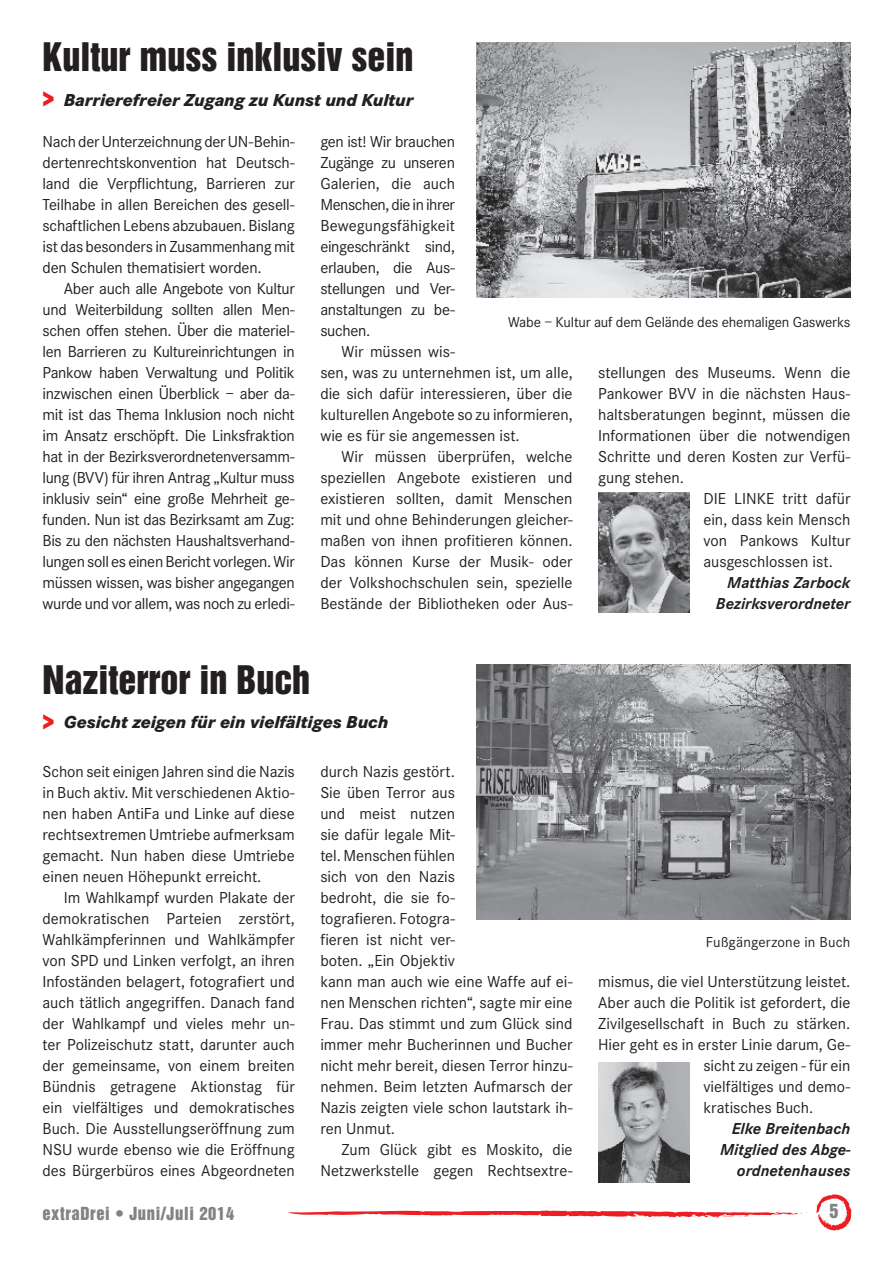
<style>
.page{position:relative;width:893px;height:1263px;background:#fff}
.page>*{position:absolute;margin:0;border:0;box-sizing:border-box;transform-origin:0 0}
.t1{font:36px "Helvetica Inserat LT Std";color:#231f20}
.t2{font:italic 800 18px "Corporate S";letter-spacing:-.005em;color:#231f20}
.t3{font:18px "Helvetica Inserat LT Std";color:#808285}
.t4{font:16.5px/21px "Corporate S";color:#231f20;text-align:justify}
.t5{font:italic 700 16.5px/21px "Corporate S";color:#231f20;text-align:right}
.t6{font:16.5px "Helvetica Inserat LT Std";letter-spacing:.04em;color:#808285}
.t7{font:15px "Corporate S";letter-spacing:-.01em;color:#231f20}
.t8{font:15px "Corporate S";letter-spacing:.015em;color:#231f20}
.s1{font-style:normal;font-size:24px;color:#ee1d23}
</style>
<div class="page">
<svg style="left:816px;top:1194px;width:35px;height:36px"></svg>
<svg style="left:288px;top:1210px;width:520px;height:8px"></svg>
<img style="left:476px;top:43px;width:374px;height:255px">
<img style="left:476px;top:664px;width:374px;height:255px">
<img style="left:598px;top:493px;width:92px;height:119px">
<img style="left:598px;top:1062px;width:92px;height:120px">
<h1 class="t1" style="left:43px;top:36px;width:372px">Kultur muss inklusiv sein</h1>
<p class="t2" style="left:43px;top:89px;width:373px"><span class="s1">&gt;</span> Barrierefreier Zugang zu Kunst und Kultur</p>
<p class="t4" style="left:43px;top:131px;width:254px">Nach der Unterzeichnung der UN-Behin&shy;dertenrechtskonvention hat Deutsch&shy;land die Verpflichtung, Barrieren zur Teilhabe in allen Bereichen des gesell&shy;schaftlichen Lebens abzubauen. Bislang ist das besonders in Zusammenhang mit den Schulen thematisiert worden.</p>
<p class="t4" style="left:43px;top:278px;width:254px;text-indent:21px">Aber auch alle Angebote von Kultur und Weiterbildung sollten allen Men&shy;schen offen stehen. Über die materiel&shy;len Barrieren zu Kultureinrichtungen in Pankow haben Verwaltung und Politik inzwischen einen Überblick – aber da&shy;mit ist das Thema Inklusion noch nicht im Ansatz erschöpft. Die Linksfraktion hat in der Bezirksverordnetenversamm&shy;lung (BVV) für ihren Antrag „Kultur muss inklusiv sein“ eine große Mehrheit ge&shy;funden. Nun ist das Bezirksamt am Zug:<br>Bis zu den nächsten Haushaltsverhand&shy;lungen soll es einen Bericht vorlegen. Wir müssen wissen, was bisher angegangen wurde und vor allem, was noch zu erledi-</p>
<p class="t4" style="left:320px;top:131px;width:136px">gen ist! Wir brauchen Zugänge zu unseren Galerien, die auch Menschen, die in ihrer Bewegungsfähigkeit eingeschränkt sind, erlauben, die Aus&shy;stellungen und Ver&shy;anstaltungen zu be&shy;suchen.</p>
<p class="t4" style="left:320px;top:341px;width:254px;text-align:left;text-indent:21px">Wir müssen wis-<br>sen, was zu unternehmen ist, um alle, die sich dafür interessieren, über die kulturellen Angebote so zu informieren, wie es für sie angemessen ist.</p>
<p class="t4" style="left:320px;top:446px;width:254px;text-indent:21px">Wir müssen überprüfen, welche speziellen Angebote existieren und existieren sollten, damit Menschen mit und ohne Behinderungen gleicher&shy;maßen von ihnen profitieren können.<br>Das können Kurse der Musik- oder der Volkshochschulen sein, spezielle Bestände der Bibliotheken oder Aus-</p>
<p class="t7" style="left:508px;top:314px;width:344px">Wabe – Kultur auf dem Gelände des ehemaligen Gaswerks</p>
<p class="t4" style="left:598px;top:362px;width:254px">stellungen des Museums. Wenn die</p>
<p class="t4" style="left:598px;top:383px;width:254px">Pankower BVV in die nächsten Haus-</p>
<p class="t4" style="left:598px;top:404px;width:254px">haltsberatungen beginnt, müssen die</p>
<p class="t4" style="left:598px;top:425px;width:254px">Informationen über die notwendigen</p>
<p class="t4" style="left:598px;top:446px;width:254px">Schritte und deren Kosten zur Verfü-</p>
<p class="t4" style="left:598px;top:467px;width:87px">gung stehen.</p>
<p class="t4" style="left:703px;top:489px;width:149px">DIE LINKE tritt dafür</p>
<p class="t4" style="left:703px;top:510px;width:149px">ein, dass kein Mensch</p>
<p class="t4" style="left:703px;top:531px;width:149px">von Pankows Kultur</p>
<p class="t4" style="left:703px;top:552px;width:131px">ausgeschlossen ist.</p>
<p class="t5" style="left:716px;top:572px;width:136px">Matthias Zarbock<br>Bezirksverordneter</p>
<h1 class="t1" style="left:43px;top:658px;width:269px">Naziterror in Buch</h1>
<p class="t2" style="left:43px;top:711px;width:348px"><span class="s1">&gt;</span> Gesicht zeigen für ein vielfältiges Buch</p>
<p class="t4" style="left:43px;top:761px;width:254px">Schon seit einigen Jahren sind die Nazis in Buch aktiv. Mit verschiedenen Aktio&shy;nen haben AntiFa und Linke auf diese rechtsextremen Umtriebe aufmerksam gemacht. Nun haben diese Umtriebe einen neuen Höhepunkt erreicht.</p>
<p class="t4" style="left:43px;top:887px;width:254px;text-indent:21px">Im Wahlkampf wurden Plakate der demokratischen Parteien zerstört, Wahlkämpferinnen und Wahlkämpfer von SPD und Linken verfolgt, an ihren Infoständen belagert, fotografiert und auch tätlich angegriffen. Danach fand der Wahlkampf und vieles mehr un&shy;ter Polizeischutz statt, darunter auch der gemeinsame, von einem breiten Bündnis getragene Aktionstag für ein vielfältiges und demokratisches Buch. Die Ausstellungseröffnung zum NSU wurde ebenso wie die Eröffnung des Bürgerbüros eines Abgeordneten</p>
<p class="t4" style="left:320px;top:761px;width:254px;text-align:left">durch Nazis gestört.<br>Sie üben Terror aus<br>und meist nutzen<br>sie dafür legale Mit-<br>tel. Menschen fühlen<br>sich von den Nazis<br>bedroht, die sie fo-<br>tografieren. Fotogra-<br>fieren ist nicht ver-<br>boten. „Ein Objektiv<br>kann man auch wie eine Waffe auf ei&shy;nen Menschen richten“, sagte mir eine<br>Frau. Das stimmt und zum Glück sind immer mehr Bucherinnen und Bucher nicht mehr bereit, diesen Terror hinzu&shy;nehmen. Beim letzten Aufmarsch der<br>Nazis zeigten viele schon lautstark ih&shy;ren Unmut.</p>
<p class="t4" style="left:320px;top:1139px;width:254px;text-align:right">Zum Glück gibt es Moskito, die<br>Netzwerkstelle gegen Rechtsextre-</p>
<p class="t8" style="left:706px;top:933px;width:146px">Fußgängerzone in Buch</p>
<p class="t4" style="left:598px;top:971px;width:254px">mismus, die viel Unterstützung leistet.</p>
<p class="t4" style="left:598px;top:992px;width:254px">Aber auch die Politik ist gefordert, die</p>
<p class="t4" style="left:598px;top:1013px;width:254px">Zivilgesellschaft in Buch zu stärken.</p>
<p class="t4" style="left:598px;top:1034px;width:254px">Hier geht es in erster Linie darum, Ge-</p>
<p class="t4" style="left:703px;top:1055px;width:149px">sicht zu zeigen - für ein</p>
<p class="t4" style="left:703px;top:1076px;width:149px">vielfältiges und demo-</p>
<p class="t4" style="left:703px;top:1097px;width:112px">kratisches Buch.</p>
<p class="t5" style="left:720px;top:1118px;width:132px">Elke Breitenbach<br>Mitglied des Abge&shy;ordnetenhauses</p>
<p class="t6" style="left:43px;top:1203px;width:193px">extraDrei • Juni/Juli 2014</p>
<p class="t3" style="left:830px;top:1200px;width:10px">5</p>
</div>
